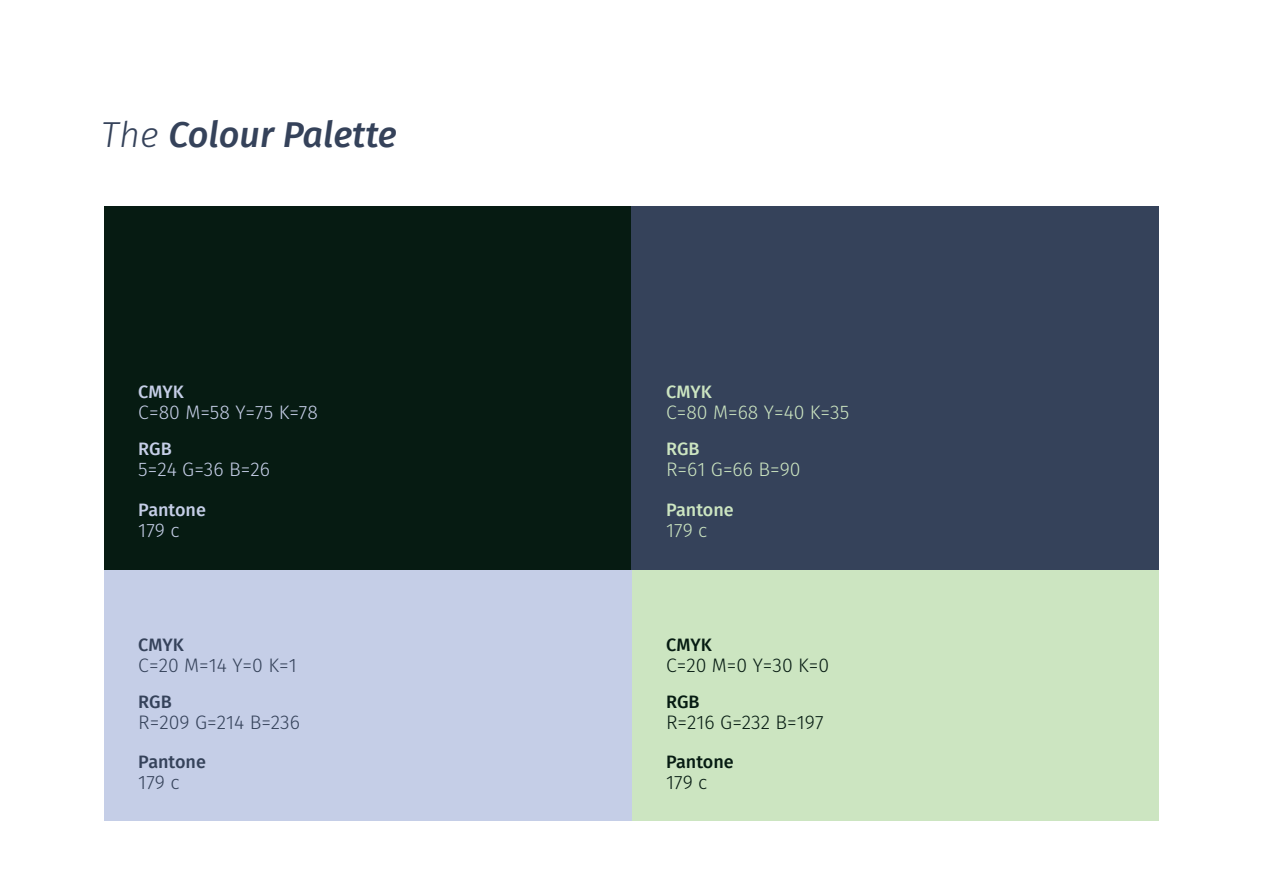
<style>
.page{position:relative;width:1263px;height:893px;background:#fff}
.page>*{position:absolute;margin:0;border:0;box-sizing:border-box;transform-origin:0 0}
.t1{font:italic 500 36px "Fira Sans";color:#35425a}
.t2{font:300 19.5px "Fira Sans";color:#061b12}
.t3{font:300 19.5px "Fira Sans";color:#35425a}
.t4{font:300 19.5px "Fira Sans";color:#c5cee7}
.t5{font:300 19.5px "Fira Sans";color:#cce5c1}
.t6{font:500 18px "Fira Sans";color:#c5cee7}
.t7{font:500 18px "Fira Sans";color:#cce5c1}
.t8{font:500 18px "Fira Sans";color:#061b12}
.t9{font:500 18px "Fira Sans";color:#35425a}
.s1{font-weight:300}
</style>
<div class="page">
<div style="left:104px;top:206px;width:527px;height:364px;background:#061b12"></div>
<div style="left:631px;top:206px;width:528px;height:364px;background:#35425a"></div>
<div style="left:631px;top:570px;width:528px;height:251px;background:#cce5c1"></div>
<div style="left:104px;top:570px;width:527px;height:251px;background:#c5cee7"></div>
<h1 class="t1" style="left:101px;top:106px;width:297px"><span class="s1">The</span> Colour Palette</h1>
<p class="t6" style="left:138px;top:378px;width:47px">CMYK</p>
<p class="t4" style="left:138px;top:399px;width:181px">C=80 M=58 Y=75 K=78</p>
<p class="t6" style="left:138px;top:435px;width:35px">RGB</p>
<p class="t4" style="left:138px;top:456px;width:133px">5=24 G=36 B=26</p>
<p class="t6" style="left:138px;top:495px;width:69px">Pantone</p>
<p class="t4" style="left:138px;top:516px;width:43px">179 c</p>
<p class="t9" style="left:138px;top:630px;width:47px">CMYK</p>
<p class="t3" style="left:138px;top:651px;width:160px">C=20 M=14 Y=0 K=1</p>
<p class="t9" style="left:138px;top:687px;width:35px">RGB</p>
<p class="t3" style="left:138px;top:708px;width:163px">R=209 G=214 B=236</p>
<p class="t9" style="left:138px;top:748px;width:69px">Pantone</p>
<p class="t3" style="left:138px;top:769px;width:43px">179 c</p>
<p class="t7" style="left:666px;top:378px;width:47px">CMYK</p>
<p class="t5" style="left:666px;top:399px;width:185px">C=80 M=68 Y=40 K=35</p>
<p class="t7" style="left:666px;top:435px;width:35px">RGB</p>
<p class="t5" style="left:666px;top:456px;width:136px">R=61 G=66 B=90</p>
<p class="t7" style="left:666px;top:495px;width:69px">Pantone</p>
<p class="t5" style="left:666px;top:516px;width:43px">179 c</p>
<p class="t8" style="left:666px;top:630px;width:47px">CMYK</p>
<p class="t2" style="left:666px;top:651px;width:165px">C=20 M=0 Y=30 K=0</p>
<p class="t8" style="left:666px;top:687px;width:35px">RGB</p>
<p class="t2" style="left:666px;top:708px;width:159px">R=216 G=232 B=197</p>
<p class="t8" style="left:666px;top:748px;width:69px">Pantone</p>
<p class="t2" style="left:666px;top:769px;width:43px">179 c</p>
</div>
